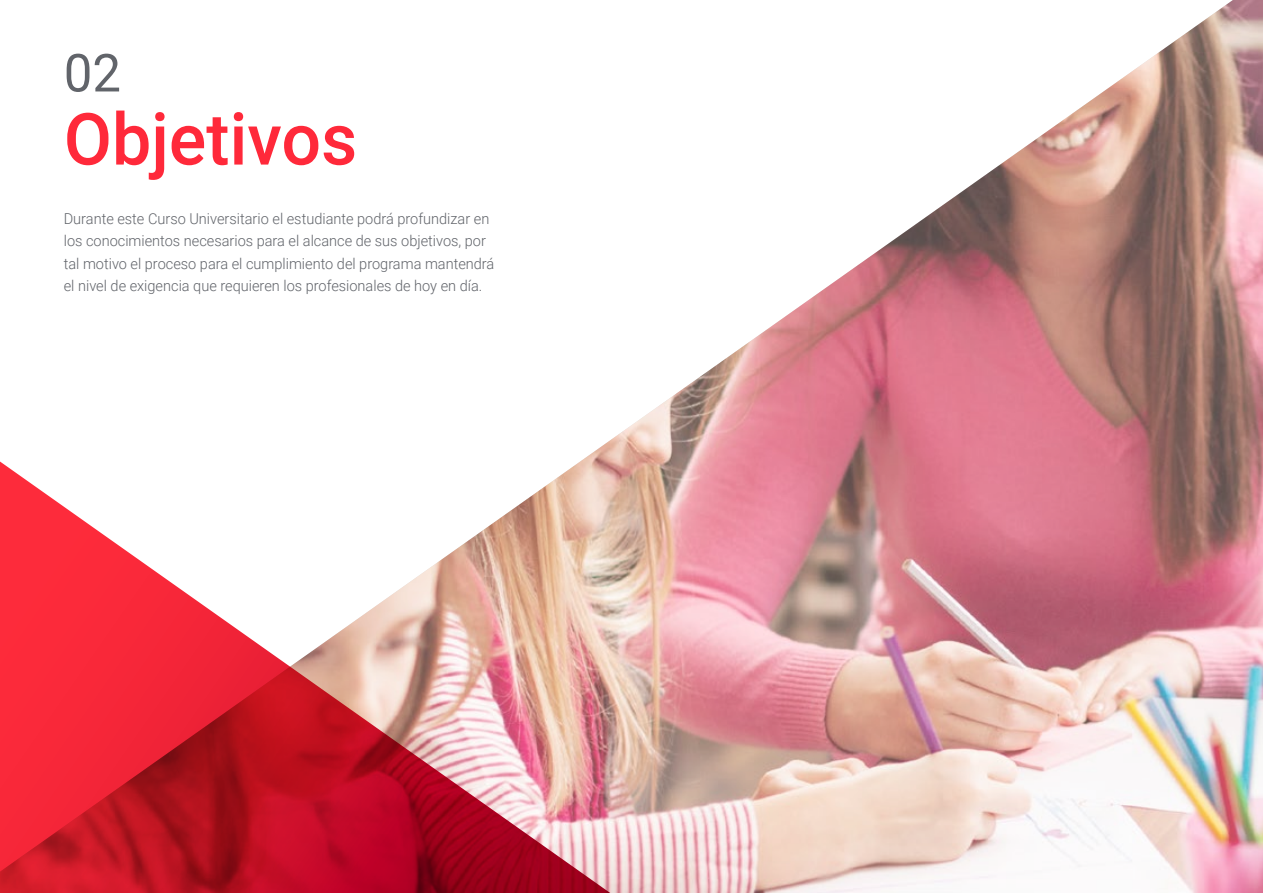
<style>
.page{position:relative;width:1263px;height:893px;background:#fff}
.page>*{position:absolute;margin:0;border:0;box-sizing:border-box;transform-origin:0 0}
.t1{font:500 72px "Roboto";color:#ff293a}
.t2{font:52.5px "Roboto";color:#61646a}
.t3{font:300 15px/22.5px "Roboto";color:#61646a}
</style>
<div class="page">
<img style="left:602px;top:0;width:661px;height:893px">
<svg style="left:0;top:446px;width:640px;height:447px"></svg>
<h2 class="t2" style="left:64px;top:36px;width:59px">02</h2>
<h1 class="t1" style="left:64px;top:89px;width:295px">Objetivos</h1>
<p class="t3" style="left:64px;top:207px;width:432px">Durante este Curso Universitario el estudiante podrá profundizar en los conocimientos necesarios para el alcance de sus objetivos, por tal motivo el proceso para el cumplimiento del programa mantendrá el nivel de exigencia que requieren los profesionales de hoy en día.</p>
</div>
